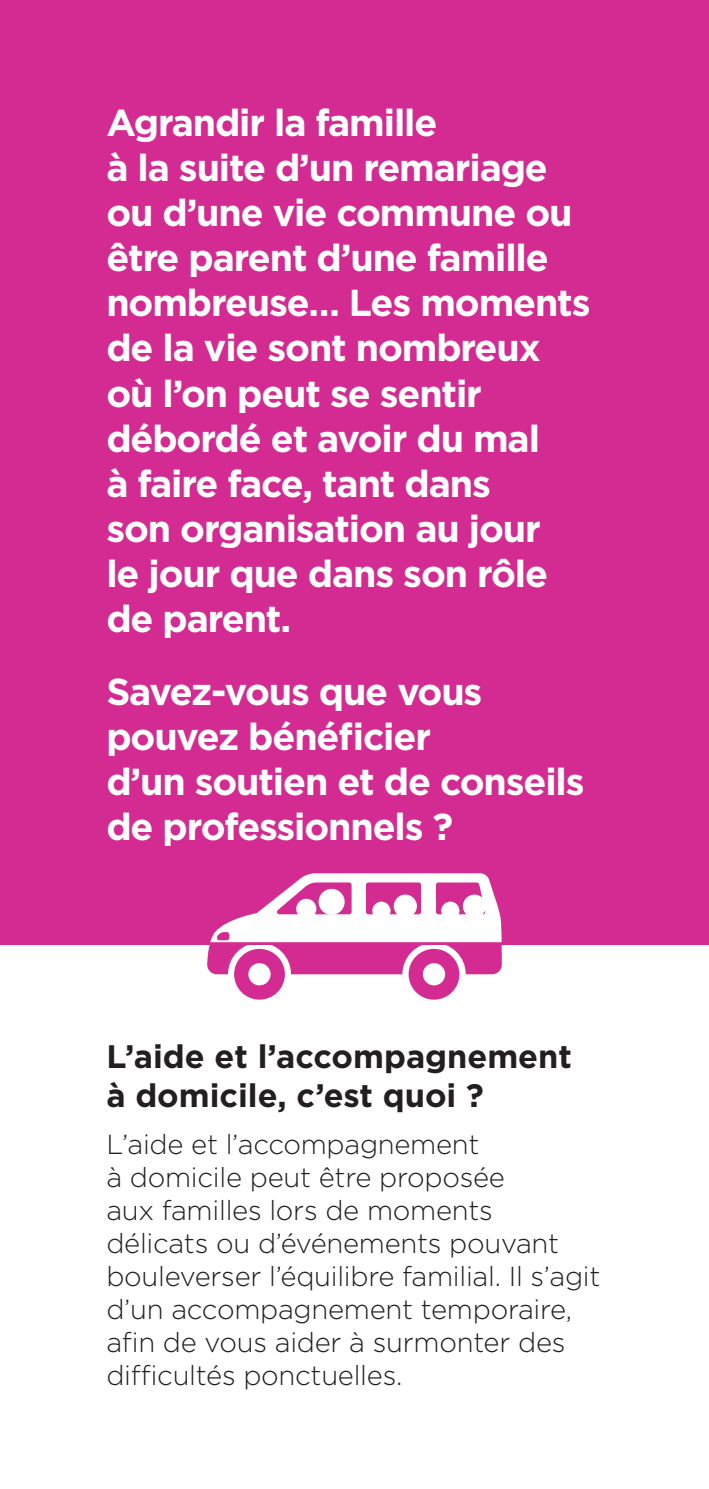
<style>
.page{position:relative;width:709px;height:1489px;background:#fff}
.page>*{position:absolute;margin:0;border:0;box-sizing:border-box;transform-origin:0 0}
.t1{font:700 37.5px/45px "Gotham";letter-spacing:-.03em;color:#fff}
.t2{font:700 32.5px/39px "Gotham";color:#231f20}
.t3{font:300 27.5px/33px "Gotham";letter-spacing:-.01em;color:#231f20}
</style>
<div class="page">
<div style="left:0;top:0;width:709px;height:944px;background:#d32b91"></div>
<svg style="left:207px;top:873px;width:295px;height:126px"></svg>
<p class="t1" style="left:106px;top:100px;width:486px">Agrandir la famille<br>à la suite d’un remariage ou d’une vie commune ou être parent d’une famille nombreuse… Les moments de la vie sont nombreux où l’on peut se sentir débordé et avoir du mal<br>à faire face, tant dans<br>son organisation au jour<br>le jour que dans son rôle de parent.</p>
<p class="t1" style="left:106px;top:669px;width:480px">Savez-vous que vous pouvez bénéficier<br>d’un soutien et de conseils de professionnels ?</p>
<p class="t2" style="left:106px;top:1036px;width:467px">L’aide et l’accompagnement à domicile, c’est quoi ?</p>
<p class="t3" style="left:106px;top:1127px;width:495px">L’aide et l’accompagnement<br>à domicile peut être proposée<br>aux familles lors de moments délicats ou d’événements pouvant bouleverser l’équilibre familial. Il s’agit d’un accompagnement temporaire, afin de vous aider à surmonter des difficultés ponctuelles.</p>
</div>
